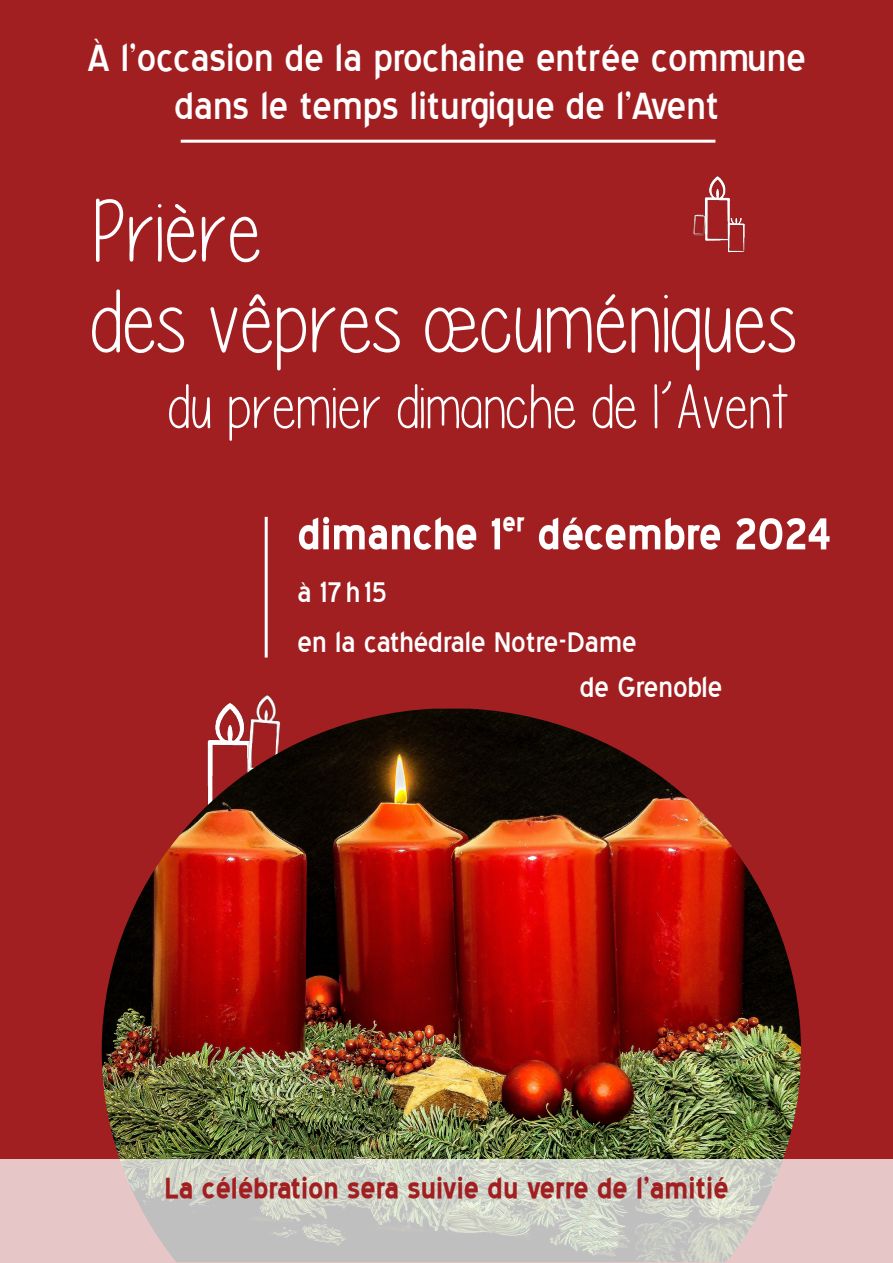
<style>
.page{position:relative;width:893px;height:1263px;background:#a21f21}
.page>*{position:absolute;margin:0;border:0;box-sizing:border-box;transform-origin:0 0}
.t1{font:90px "Please write me a song";color:#fff}
.t2{font:63px "Please write me a song";color:#fff}
.t3{font:700 54px "Blue Highway";color:#fff}
.t4{font:48px/48px "Blue Highway";color:#fff;text-align:center}
.t5{font:700 36px "Blue Highway";color:#a21f21}
.t6{font:36px/45px "Blue Highway";color:#fff}
</style>
<div class="page">
<img style="left:223px;top:694px;width:53px;height:15px">
<hr style="left:181px;top:140px;width:534px;height:3px;background:#fff">
<img style="left:102px;top:709px;width:699px;height:450px">
<svg style="left:0;top:1159px;width:893px;height:104px;background:#d3cac6"></svg>
<hr style="left:265px;top:517px;width:3px;height:140px;background:#fff">
<img style="left:704px;top:176px;width:38px;height:65px">
<img style="left:726px;top:219px;width:19px;height:34px">
<img style="left:693px;top:214px;width:23px;height:23px">
<p class="t4" style="left:88px;top:34px;width:719px">À l’occasion de la prochaine entrée commune dans le temps liturgique de l’Avent</p>
<p class="t1" style="left:92px;top:185px;width:172px">Prière</p>
<p class="t1" style="left:92px;top:275px;width:708px">des vêpres œcuméniques</p>
<p class="t2" style="left:169px;top:374px;width:623px">du premier dimanche de l’Avent</p>
<p class="t3" style="left:298px;top:509px;width:535px">dimanche 1<sup>er</sup> décembre 2024</p>
<p class="t6" style="left:298px;top:570px;width:91px">à 17h15</p>
<p class="t6" style="left:580px;top:620px;width:144px;text-indent:-282px">en la cathédrale Notre-Dame<br>de Grenoble</p>
<p class="t5" style="left:164px;top:1172px;width:566px">La célébration sera suivie du verre de l’amitié</p>
</div>
